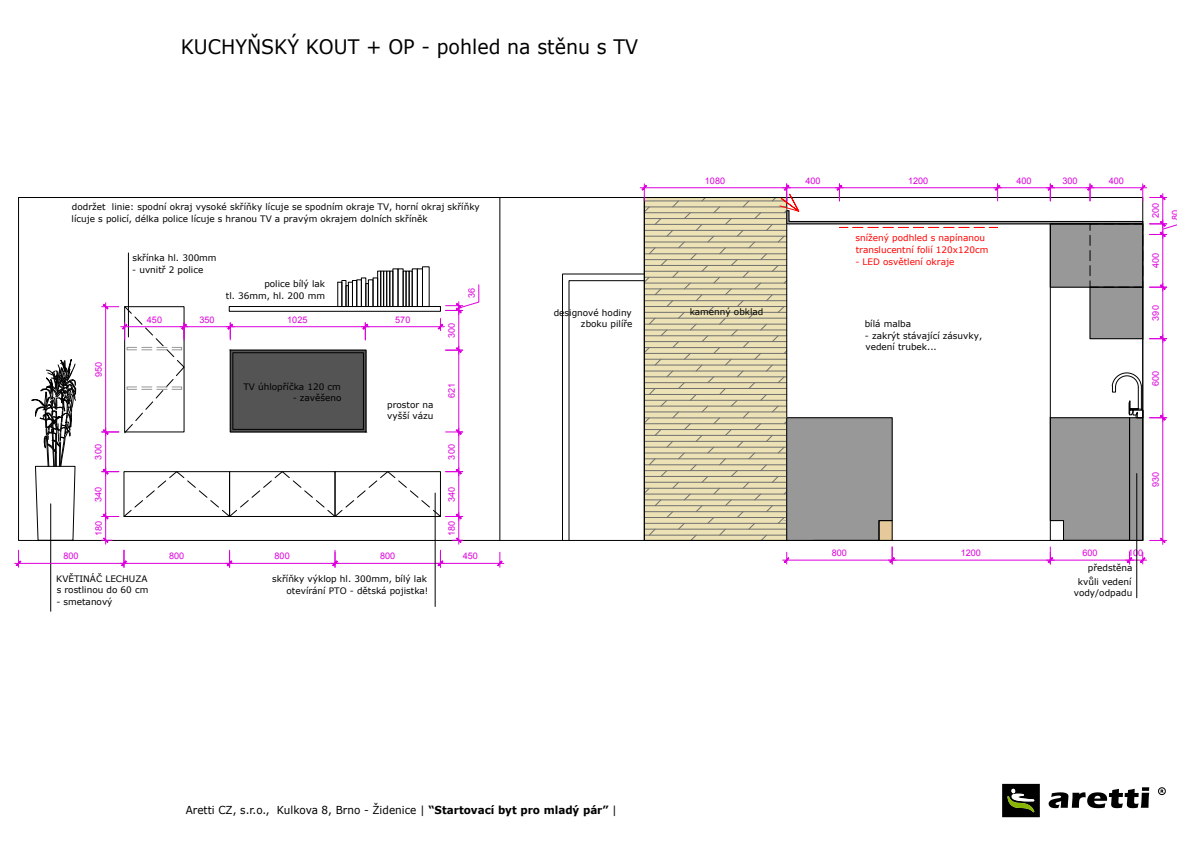
<style>
.page{position:relative;width:1191px;height:842px;background:#fff}
.page>*{position:absolute;margin:0;border:0;box-sizing:border-box;transform-origin:0 0}
.t1{font:20px "Verdana";color:#000;scale:.95 1}
.t2{font:11px "Verdana";color:#000;scale:.95 1}
.t3{font:9.1px/19.8px "Arial";color:#d0d}
.t4{font:8.9px/11.8px "Verdana";color:#000}
.t5{font:8.9px/11.8px "Verdana";color:#f00}
.s1{font-weight:700}
</style>
<div class="page">
<svg style="left:1158px;top:787px;width:7px;height:8px"></svg>
<svg style="left:1048px;top:787px;width:101px;height:21px"></svg>
<svg style="left:1002px;top:784px;width:37px;height:33px"></svg>
<hr style="left:499px;top:197px;width:1px;height:343px;background:#000">
<div style="left:234px;top:354px;width:128px;height:74px;background:#545454"></div>
<hr style="left:331px;top:563px;width:113px;height:1px;background:#d0d">
<div style="left:230px;top:350px;width:136px;height:82px;border:1px solid #000"></div>
<div style="left:232px;top:352px;width:132px;height:78px;border:1px solid #000"></div>
<hr style="left:435px;top:493px;width:1px;height:113px;background:#000">
<hr style="left:436px;top:563px;width:68px;height:1px;background:#d0d">
<svg style="left:438px;top:550px;width:5px;height:17px"></svg>
<svg style="left:497px;top:552px;width:5px;height:15px"></svg>
<hr style="left:50px;top:504px;width:1px;height:107px;background:#000">
<svg style="left:28px;top:359px;width:48px;height:182px"></svg>
<div style="left:229px;top:306px;width:212px;height:6px;border:1px solid #000"></div>
<div style="left:341px;top:280px;width:5px;height:27px;border:1px solid #000"></div>
<div style="left:380px;top:271px;width:4px;height:36px;border:1px solid #000"></div>
<div style="left:409px;top:271px;width:3px;height:36px;border:1px solid #000"></div>
<div style="left:352px;top:280px;width:5px;height:27px;border:1px solid #000"></div>
<div style="left:361px;top:278px;width:5px;height:29px;border:1px solid #000"></div>
<div style="left:392px;top:269px;width:6px;height:38px;border:1px solid #000"></div>
<div style="left:386px;top:271px;width:4px;height:36px;border:1px solid #000"></div>
<div style="left:368px;top:280px;width:5px;height:27px;border:1px solid #000"></div>
<div style="left:412px;top:269px;width:5px;height:38px;border:1px solid #000"></div>
<div style="left:346px;top:285px;width:3px;height:22px;border:1px solid #000"></div>
<div style="left:373px;top:278px;width:5px;height:29px;border:1px solid #000"></div>
<div style="left:406px;top:271px;width:3px;height:36px;border:1px solid #000"></div>
<div style="left:398px;top:269px;width:5px;height:38px;border:1px solid #000"></div>
<div style="left:417px;top:269px;width:6px;height:38px;border:1px solid #000"></div>
<div style="left:383px;top:271px;width:4px;height:36px;border:1px solid #000"></div>
<div style="left:403px;top:271px;width:3px;height:36px;border:1px solid #000"></div>
<hr style="left:342px;top:306px;width:87px;height:1px;background:#000">
<svg style="left:337px;top:282px;width:9px;height:25px"></svg>
<hr style="left:128px;top:253px;width:1px;height:84px;background:#000">
<hr style="left:225px;top:563px;width:114px;height:1px;background:#d0d">
<svg style="left:332px;top:550px;width:6px;height:17px"></svg>
<hr style="left:120px;top:563px;width:113px;height:1px;background:#d0d">
<svg style="left:227px;top:550px;width:5px;height:17px"></svg>
<hr style="left:15px;top:563px;width:113px;height:1px;background:#d0d">
<svg style="left:16px;top:550px;width:5px;height:17px"></svg>
<svg style="left:121px;top:550px;width:6px;height:17px"></svg>
<hr style="left:458px;top:512px;width:1px;height:32px;background:#d0d">
<svg style="left:452px;top:537px;width:11px;height:6px"></svg>
<hr style="left:458px;top:428px;width:1px;height:48px;background:#d0d">
<hr style="left:458px;top:306px;width:1px;height:48px;background:#d0d">
<hr style="left:361px;top:326px;width:83px;height:1px;background:#d0d">
<svg style="left:438px;top:284px;width:41px;height:47px"></svg>
<hr style="left:226px;top:326px;width:143px;height:1px;background:#d0d">
<svg style="left:362px;top:323px;width:6px;height:17px"></svg>
<hr style="left:180px;top:326px;width:54px;height:1px;background:#d0d">
<svg style="left:227px;top:323px;width:6px;height:17px"></svg>
<hr style="left:105px;top:512px;width:1px;height:32px;background:#d0d">
<svg style="left:102px;top:537px;width:10px;height:6px"></svg>
<hr style="left:105px;top:428px;width:1px;height:48px;background:#d0d">
<svg style="left:102px;top:469px;width:361px;height:50px"></svg>
<hr style="left:105px;top:303px;width:1px;height:133px;background:#d0d">
<svg style="left:102px;top:304px;width:85px;height:131px"></svg>
<hr style="left:1136px;top:473px;width:1px;height:125px;background:#000">
<hr style="left:458px;top:346px;width:1px;height:90px;background:#d0d">
<svg style="left:445px;top:347px;width:18px;height:6px"></svg>
<svg style="left:445px;top:429px;width:18px;height:6px"></svg>
<svg style="left:562px;top:184px;width:614px;height:380px"></svg>
<h1 class="t1" style="left:181px;top:33px;width:483px">KUCHYŇSKÝ KOUT + OP - pohled na stěnu s TV</h1>
<p class="t4" style="left:72px;top:201px;width:410px">dodržet linie: spodní okraj vysoké skříňky lícuje se spodním okraje TV, horní okraj skříňky lícuje s policí, délka police lícuje s hranou TV a pravým okrajem dolních skříněk</p>
<p class="t4" style="left:132px;top:252px;width:86px">skřínka hl. 300mm</p>
<p class="t4" style="left:132px;top:264px;width:73px">- uvnitř 2 police</p>
<p class="t4" style="left:226px;top:278px;width:101px;line-height:11.3px;text-align:right">police bílý lak<br>tl. 36mm, hl. 200 mm</p>
<p class="t3" style="left:89px;top:377px;width:17px;rotate:-90deg">950</p>
<p class="t3" style="left:88px;top:459px;width:17px;rotate:-90deg">300</p>
<p class="t3" style="left:88px;top:502px;width:17px;rotate:-90deg">340</p>
<p class="t3" style="left:89px;top:536px;width:17px;rotate:-90deg">180</p>
<p class="t3" style="left:147px;top:309px;width:17px">450</p>
<p class="t3" style="left:199px;top:309px;width:17px">350</p>
<p class="t3" style="left:287px;top:309px;width:22px">1025</p>
<p class="t3" style="left:395px;top:309px;width:17px">570</p>
<p class="t4" style="left:243px;top:380px;width:99px">TV úhlopříčka 120 cm</p>
<p class="t4" style="left:293px;top:392px;width:50px">- zavěšeno</p>
<p class="t4" style="left:387px;top:398px;width:48px">prostor na vyšší vázu</p>
<p class="t3" style="left:64px;top:546px;width:17px">800</p>
<p class="t3" style="left:169px;top:546px;width:17px">800</p>
<p class="t3" style="left:275px;top:546px;width:17px">800</p>
<p class="t3" style="left:380px;top:546px;width:17px">800</p>
<p class="t4" style="left:272px;top:573px;width:158px;text-align:right">skříňky výklop hl. 300mm, bílý lak otevírání PTO - dětská pojistka!</p>
<p class="t4" style="left:56px;top:573px;width:94px;line-height:11.3px">KVĚTINÁČ LECHUZA s rostlinou do 60 cm</p>
<p class="t4" style="left:56px;top:596px;width:58px">- smetanový</p>
<p class="t3" style="left:441px;top:338px;width:17px;rotate:-90deg">300</p>
<p class="t3" style="left:461px;top:298px;width:12px;rotate:-90deg">36</p>
<p class="t3" style="left:441px;top:398px;width:17px;rotate:-90deg">621</p>
<p class="t3" style="left:441px;top:459px;width:17px;rotate:-90deg">300</p>
<p class="t3" style="left:441px;top:502px;width:17px;rotate:-90deg">340</p>
<p class="t3" style="left:441px;top:536px;width:17px;rotate:-90deg">180</p>
<p class="t3" style="left:463px;top:546px;width:17px">450</p>
<p class="t3" style="left:705px;top:170px;width:22px">1080</p>
<p class="t3" style="left:805px;top:170px;width:17px">400</p>
<p class="t3" style="left:908px;top:170px;width:22px">1200</p>
<p class="t3" style="left:1016px;top:170px;width:17px">400</p>
<p class="t3" style="left:1062px;top:170px;width:17px">300</p>
<p class="t4" style="left:554px;top:306px;width:80px">designové hodiny</p>
<p class="t4" style="left:689px;top:306px;width:75px">kamenný obklad</p>
<p class="t4" style="left:581px;top:318px;width:53px">zboku pilíře</p>
<p class="t5" style="left:855px;top:232px;width:134px">snížený podhled s napínanou translucentní folií 120x120cm</p>
<p class="t5" style="left:855px;top:256px;width:100px">- LED osvětlení okraje</p>
<p class="t4" style="left:864px;top:317px;width:48px">bílá malba</p>
<p class="t4" style="left:865px;top:329px;width:119px">- zakrýt stávající zásuvky, vedení trubek...</p>
<p class="t3" style="left:1108px;top:170px;width:17px">400</p>
<p class="t3" style="left:1145px;top:220px;width:18px;rotate:-90deg">200<br>80</p>
<p class="t3" style="left:1145px;top:268px;width:17px;rotate:-90deg">400</p>
<p class="t3" style="left:1145px;top:321px;width:17px;rotate:-90deg">390</p>
<p class="t3" style="left:1145px;top:386px;width:17px;rotate:-90deg">600</p>
<p class="t3" style="left:1145px;top:487px;width:17px;rotate:-90deg">930</p>
<p class="t3" style="left:831px;top:543px;width:17px">800</p>
<p class="t3" style="left:960px;top:543px;width:22px">1200</p>
<p class="t3" style="left:1128px;top:543px;width:17px">100</p>
<p class="t3" style="left:1082px;top:543px;width:17px">600</p>
<p class="t4" style="left:1077px;top:561px;width:56px;line-height:13.2px;text-align:right">předstěna kvůli vedení</p>
<p class="t4" style="left:1073px;top:587px;width:60px">vody/odpadu</p>
<p class="t2" style="left:186px;top:803px;width:455px">Aretti CZ, s.r.o., Kulkova 8, Brno - Židenice | <span class="s1">“Startovací byt pro mladý pár”</span> |</p>
</div>
